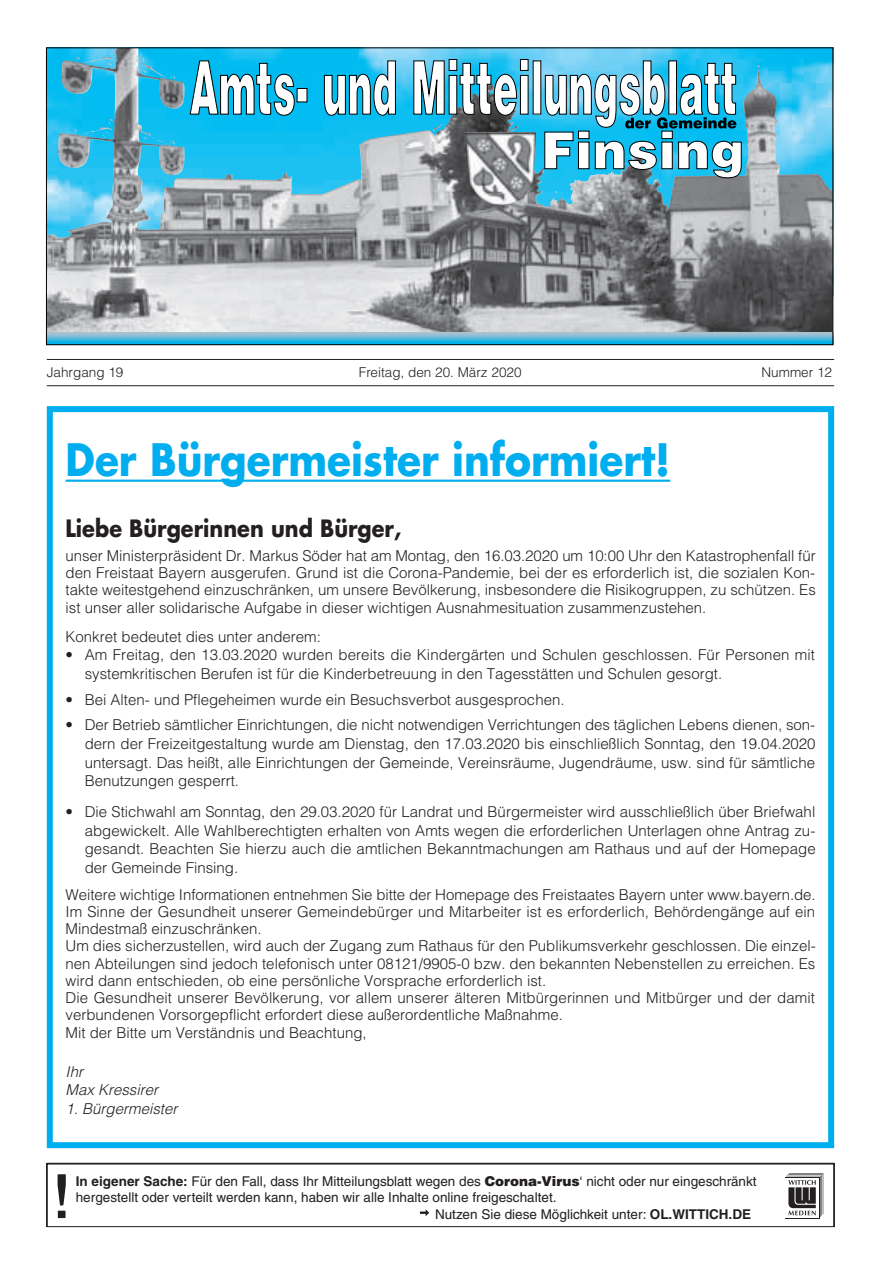
<style>
.page{position:relative;width:881px;height:1263px;background:#fff}
.page>*{position:absolute;margin:0;border:0;box-sizing:border-box;transform-origin:0 0}
.t1{font:700 43.5px "Futura LT";color:#00aeef;scale:.9 1}
.t2{font:700 23.25px "Futura LT";color:#231f20;scale:.9 1}
.t3{font:300 15px/17.2px "Helvetica LT";color:#231f20;text-align:justify}
.t4{font:italic 300 15px/18.8px "Helvetica LT";color:#231f20}
.t5{font:13.5px "Dpfywl Helvetica LT";color:#231f20}
.t6{font:300 13.5px "Helvetica LT";color:#231f20}
.s1{font-family:"Shbjnt Helvetica LT";font-weight:700}
.s2{font-family:"Kmrmlq Helvetica LT";font-weight:900}
</style>
<div class="page">
<img style="left:184px;top:49px;width:646px;height:283px">
<img style="left:48px;top:49px;width:136px;height:283px">
<svg style="left:189px;top:60px;width:106px;height:56px"></svg>
<div style="left:297px;top:88px;width:10px;height:14px;background:#fff"></div>
<svg style="left:323px;top:60px;width:73px;height:56px"></svg>
<div style="left:381px;top:86px;width:7px;height:18px;border:1px solid #000;border-radius:50%"></div>
<svg style="left:413px;top:59px;width:115px;height:57px"></svg>
<div style="left:533px;top:61px;width:7px;height:53px;background:#fff"></div>
<svg style="left:544px;top:60px;width:197px;height:118px"></svg>
<img style="left:465px;top:132px;width:70px;height:73px">
<img style="left:48px;top:332px;width:782px;height:11px">
<hr style="left:47px;top:359px;width:786px;height:1px;background:#231f20">
<hr style="left:47px;top:385px;width:786px;height:1px;background:#231f20">
<svg style="left:57px;top:1174px;width:763px;height:45px"></svg>
<div style="left:784px;top:1177px;width:34px;height:41px;background:#fff"></div>
<svg style="left:786px;top:1173px;width:38px;height:44px"></svg>
<div style="left:47px;top:1163px;width:786px;height:64px;border:1px solid #231f20"></div>
<hr style="left:66px;top:480px;width:604px;height:2px;background:#00aeef">
<div style="left:47px;top:406px;width:786px;height:742px;border:6px solid #00aeef"></div>
<p class="t6" style="left:47px;top:364px;width:78px">Jahrgang 19</p>
<p class="t6" style="left:358px;top:364px;width:164px">Freitag, den 20. März 2020</p>
<p class="t6" style="left:761px;top:364px;width:72px">Nummer 12</p>
<h1 class="t1" style="left:66px;top:431px;width:673px">Der Bürgermeister informiert!</h1>
<h2 class="t2" style="left:66px;top:513px;width:374px">Liebe Bürgerinnen und Bürger,</h2>
<p class="t3" style="left:66px;top:547px;width:751px">unser Ministerpräsident Dr. Markus Söder hat am Montag, den 16.03.2020 um 10:00 Uhr den Katastrophenfall für den Freistaat Bayern ausgerufen. Grund ist die Corona-Pandemie, bei der es erforderlich ist, die sozialen Kon&shy;takte weitestgehend einzuschränken, um unsere Bevölkerung, insbesondere die Risikogruppen, zu schützen. Es ist unser aller solidarische Aufgabe in dieser wichtigen Ausnahmesituation zusammenzustehen.</p>
<p class="t3" style="left:66px;top:628px;width:257px">Konkret bedeutet dies unter anderem:</p>
<p class="t3" style="left:85px;top:645px;width:731px;line-height:18.8px;text-indent:-19px">• Am Freitag, den 13.03.2020 wurden bereits die Kindergärten und Schulen geschlossen. Für Personen mit systemkritischen Berufen ist für die Kinderbetreuung in den Tagesstätten und Schulen gesorgt.</p>
<p class="t3" style="left:66px;top:691px;width:500px">• Bei Alten- und Pflegeheimen wurde ein Besuchsverbot ausgesprochen.</p>
<p class="t3" style="left:85px;top:715px;width:732px;line-height:18.8px;text-indent:-19px">• Der Betrieb sämtlicher Einrichtungen, die nicht notwendigen Verrichtungen des täglichen Lebens dienen, son&shy;dern der Freizeitgestaltung wurde am Dienstag, den 17.03.2020 bis einschließlich Sonntag, den 19.04.2020 untersagt. Das heißt, alle Einrichtungen der Gemeinde, Vereinsräume, Jugendräume, usw. sind für sämtliche Benutzungen gesperrt.</p>
<p class="t3" style="left:85px;top:802px;width:732px;line-height:18.8px;text-indent:-19px">• Die Stichwahl am Sonntag, den 29.03.2020 für Landrat und Bürgermeister wird ausschließlich über Briefwahl abgewickelt. Alle Wahlberechtigten erhalten von Amts wegen die erforderlichen Unterlagen ohne Antrag zu&shy;gesandt. Beachten Sie hierzu auch die amtlichen Bekanntmachungen am Rathaus und auf der Homepage der Gemeinde Finsing.</p>
<p class="t3" style="left:66px;top:885px;width:751px;text-align:left">Weitere wichtige Informationen entnehmen Sie bitte der Homepage des Freistaates Bayern unter www.bayern.de.<br>Im Sinne der Gesundheit unserer Gemeindebürger und Mitarbeiter ist es erforderlich, Behördengänge auf ein Mindestmaß einzuschränken.<br>Um dies sicherzustellen, wird auch der Zugang zum Rathaus für den Publikumsverkehr geschlossen. Die einzel&shy;nen Abteilungen sind jedoch telefonisch unter 08121/9905-0 bzw. den bekannten Nebenstellen zu erreichen. Es wird dann entschieden, ob eine persönliche Vorsprache erforderlich ist.<br>Die Gesundheit unserer Bevölkerung, vor allem unserer älteren Mitbürgerinnen und Mitbürger und der damit verbundenen Vorsorgepflicht erfordert diese außerordentliche Maßnahme.<br>Mit der Bitte um Verständnis und Beachtung,</p>
<p class="t4" style="left:66px;top:1062px;width:94px">Ihr<br>Max Kressirer</p>
<p class="t4" style="left:66px;top:1099px;width:113px">1. Bürgermeister</p>
<p class="t5" style="left:76px;top:1174px;width:682px"><span class="s1">In eigener Sache:</span> Für den Fall, dass Ihr Mitteilungsblatt wegen des <span class="s2">Corona-Virus</span>‘ nicht oder nur eingeschränkt</p>
<p class="t5" style="left:76px;top:1190px;width:482px">hergestellt oder verteilt werden kann, haben wir alle Inhalte online freigeschaltet.</p>
<p class="t5" style="left:435px;top:1206px;width:317px">Nutzen Sie diese Möglichkeit unter: <span class="s1">OL.WITTICH.DE</span></p>
</div>
